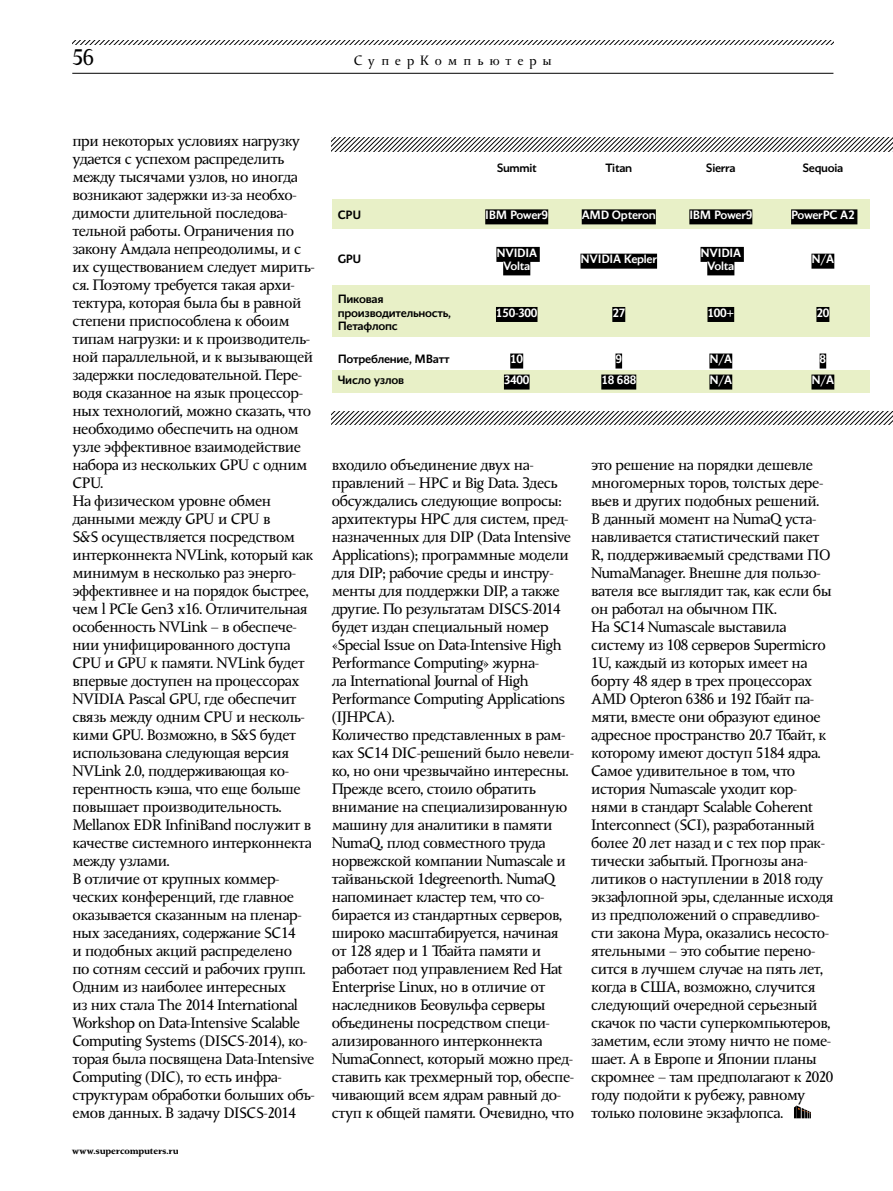
<style>
.page{position:relative;width:893px;height:1191px;background:#fff}
.page>*{position:absolute;margin:0;border:0;box-sizing:border-box;transform-origin:0 0}
.t1{font:22.5px "Conqueror Text";color:#000}
.t2{font:15px/18px "Conqueror Text";letter-spacing:-.025em;color:#000}
.t3{font:13.5px "Conqueror OT";letter-spacing:.435em;color:#000}
.t4{font:500 12px/13.5px "Conqueror Sans";letter-spacing:-.02em;color:#fff;text-align:center}
.t5{font:500 12px/13.5px "Conqueror Sans";letter-spacing:-.02em;color:#000}
.t6{font:700 9px "Conqueror Text";letter-spacing:-.005em;color:#000}
</style>
<div class="page">
<hr style="left:72px;top:73px;width:761px;height:1px;background:#000">
<svg style="left:72px;top:40px;width:761px;height:5px"></svg>
<svg style="left:794px;top:1105px;width:17px;height:13px"></svg>
<div style="left:332px;top:199px;width:538px;height:30px;background:#e8f0c7"></div>
<div style="left:332px;top:285px;width:538px;height:51px;background:#e8f0c7"></div>
<div style="left:332px;top:370px;width:538px;height:22px;background:#e8f0c7"></div>
<div style="left:485px;top:209px;width:63px;height:15px;background:#000"></div>
<div style="left:582px;top:209px;width:74px;height:15px;background:#000"></div>
<div style="left:689px;top:209px;width:63px;height:15px;background:#000"></div>
<div style="left:791px;top:209px;width:66px;height:15px;background:#000"></div>
<div style="left:496px;top:247px;width:44px;height:15px;background:#000"></div>
<div style="left:503px;top:260px;width:27px;height:15px;background:#000"></div>
<div style="left:580px;top:254px;width:77px;height:15px;background:#000"></div>
<div style="left:700px;top:247px;width:44px;height:15px;background:#000"></div>
<div style="left:707px;top:260px;width:27px;height:15px;background:#000"></div>
<div style="left:811px;top:254px;width:23px;height:15px;background:#000"></div>
<div style="left:496px;top:307px;width:41px;height:15px;background:#000"></div>
<div style="left:612px;top:307px;width:13px;height:15px;background:#000"></div>
<div style="left:707px;top:307px;width:27px;height:15px;background:#000"></div>
<div style="left:816px;top:307px;width:13px;height:15px;background:#000"></div>
<div style="left:510px;top:353px;width:13px;height:15px;background:#000"></div>
<div style="left:615px;top:353px;width:7px;height:15px;background:#000"></div>
<div style="left:709px;top:353px;width:23px;height:15px;background:#000"></div>
<div style="left:820px;top:353px;width:6px;height:15px;background:#000"></div>
<div style="left:504px;top:374px;width:26px;height:15px;background:#000"></div>
<div style="left:601px;top:374px;width:35px;height:15px;background:#000"></div>
<div style="left:709px;top:374px;width:23px;height:15px;background:#000"></div>
<div style="left:811px;top:374px;width:23px;height:15px;background:#000"></div>
<svg style="left:332px;top:411px;width:561px;height:13px"></svg>
<svg style="left:332px;top:138px;width:561px;height:13px"></svg>
<h1 class="t1" style="left:72px;top:44px;width:23px">56</h1>
<p class="t3" style="left:354px;top:52px;width:199px">СуперКомпьютеры</p>
<p class="t2" style="left:72px;top:132px;width:244px">при некоторых условиях нагрузку удается с успехом распределить между тысячами узлов, но иногда возникают задержки из-за необхо&shy;димости длительной последова&shy;тельной работы. Ограничения по закону Амдала непреодолимы, и с их существованием следует мирить&shy;ся. Поэтому требуется такая архи&shy;тектура, которая была бы в равной степени приспособлена к обоим типам нагрузки: и к производитель&shy;ной параллельной, и к вызывающей задержки последовательной. Пере&shy;водя сказанное на язык процессор&shy;ных технологий, можно сказать, что необходимо обеспечить на одном узле эффективное взаимодействие набора из нескольких GPU с одним<br>CPU.<br>На физическом уровне обмен данными между GPU и CPU в<br>S&amp;S осуществляется посредством интерконнекта NVLink, который как минимум в несколько раз энерго&shy;эффективнее и на порядок быстрее, чем l PCIe Gen3 x16. Отличительная особенность NVLink – в обеспече&shy;нии унифицированного доступа<br>CPU и GPU к памяти. NVLink будет впервые доступен на процессорах<br>NVIDIA Pascal GPU, где обеспечит связь между одним CPU и несколь&shy;кими GPU. Возможно, в S&amp;S будет использована следующая версия<br>NVLink 2.0, поддерживающая ко&shy;герентность кэша, что еще больше повышает производительность.<br>Mellanox EDR InfiniBand послужит в качестве системного интерконнекта между узлами.<br>В отличие от крупных коммер&shy;ческих конференций, где главное оказывается сказанным на пленар&shy;ных заседаниях, содержание SC14<br>и подобных акций распределено<br>по сотням сессий и рабочих групп.<br>Одним из наиболее интересных<br>из них стала The 2014 International<br>Workshop on Data-Intensive Scalable<br>Computing Systems (DISCS-2014), ко&shy;торая была посвящена Data-Intensive<br>Computing (DIC), то есть инфра&shy;структурам обработки больших объ&shy;емов данных. В задачу DISCS-2014</p>
<p class="t6" style="left:72px;top:1145px;width:108px">www.supercomputers.ru</p>
<p class="t5" style="left:497px;top:161px;width:42px">Summit</p>
<p class="t5" style="left:605px;top:161px;width:28px">Titan</p>
<p class="t5" style="left:706px;top:161px;width:31px">Sierra</p>
<p class="t5" style="left:802px;top:161px;width:42px">Sequoia</p>
<p class="t5" style="left:338px;top:209px;width:25px">CPU</p>
<p class="t4" style="left:485px;top:209px;width:64px">IBM Power9</p>
<p class="t4" style="left:582px;top:209px;width:76px">AMD Opteron</p>
<p class="t4" style="left:689px;top:209px;width:64px">IBM Power9</p>
<p class="t4" style="left:791px;top:209px;width:65px">PowerPC A2</p>
<p class="t5" style="left:338px;top:253px;width:25px">GPU</p>
<p class="t4" style="left:496px;top:246px;width:42px">NVIDIA<br>Volta</p>
<p class="t4" style="left:580px;top:253px;width:78px">NVIDIA Kepler</p>
<p class="t4" style="left:700px;top:246px;width:42px">NVIDIA<br>Volta</p>
<p class="t4" style="left:811px;top:253px;width:24px">N/A</p>
<p class="t5" style="left:338px;top:293px;width:115px">Пиковая производительность,<br>Петафлопс</p>
<p class="t4" style="left:496px;top:306px;width:43px">150-300</p>
<p class="t4" style="left:612px;top:306px;width:14px">27</p>
<p class="t4" style="left:707px;top:306px;width:28px">100+</p>
<p class="t4" style="left:816px;top:306px;width:14px">20</p>
<p class="t5" style="left:338px;top:353px;width:113px">Потребление, МВатт</p>
<p class="t4" style="left:510px;top:353px;width:14px">10</p>
<p class="t4" style="left:615px;top:353px;width:8px">9</p>
<p class="t4" style="left:709px;top:353px;width:24px">N/A</p>
<p class="t4" style="left:820px;top:353px;width:8px">8</p>
<p class="t5" style="left:338px;top:374px;width:68px">Число узлов</p>
<p class="t4" style="left:504px;top:374px;width:27px">3400</p>
<p class="t4" style="left:601px;top:374px;width:36px">18 688</p>
<p class="t4" style="left:709px;top:374px;width:24px">N/A</p>
<p class="t4" style="left:811px;top:374px;width:24px">N/A</p>
<p class="t2" style="left:332px;top:456px;width:244px">входило объединение двух на&shy;правлений – HPC и Big Data. Здесь обсуждались следующие вопросы: архитектуры HPC для систем, пред&shy;назначенных для DIP (Data Intensive<br>Applications); программные модели для DIP; рабочие среды и инстру&shy;менты для поддержки DIP, а также другие. По результатам DISCS-2014 будет издан специальный номер «Special Issue on Data-Intensive High<br>Performance Computing» журна-<br>ла International Journal of High<br>Performance Computing Applications (IJHPCA).<br>Количество представленных в рам&shy;ках SC14 DIC-решений было невели&shy;ко, но они чрезвычайно интересны.<br>Прежде всего, стоило обратить внимание на специализированную машину для аналитики в памяти<br>NumaQ, плод совместного труда норвежской компании Numascale и тайваньской 1degreenorth. NumaQ напоминает кластер тем, что со&shy;бирается из стандартных серверов, широко масштабируется, начиная от 128 ядер и 1 Тбайта памяти и работает под управлением Red Hat<br>Enterprise Linux, но в отличие от наследников Беовульфа серверы объединены посредством специ&shy;ализированного интерконнекта<br>NumaConnect, который можно пред&shy;ставить как трехмерный тор, обеспе&shy;чивающий всем ядрам равный до&shy;ступ к общей памяти. Очевидно, что</p>
<p class="t2" style="left:591px;top:456px;width:244px">это решение на порядки дешевле многомерных торов, толстых дере&shy;вьев и других подобных решений.<br>В данный момент на NumaQ уста&shy;навливается статистический пакет<br>R, поддерживаемый средствами ПО<br>NumaManager. Внешне для пользо&shy;вателя все выглядит так, как если бы он работал на обычном ПК.<br>На SC14 Numascale выставила систему из 108 серверов Supermicro<br>1U, каждый из которых имеет на борту 48 ядер в трех процессорах<br>AMD Opteron 6386 и 192 Гбайт па&shy;мяти, вместе они образуют единое адресное пространство 20.7 Тбайт, к которому имеют доступ 5184 ядра.<br>Самое удивительное в том, что история Numascale уходит кор&shy;нями в стандарт Scalable Coherent<br>Interconnect (SCI), разработанный более 20 лет назад и с тех пор прак&shy;тически забытый. Прогнозы ана&shy;литиков о наступлении в 2018 году экзафлопной эры, сделанные исходя из предположений о справедливо&shy;сти закона Мура, оказались несосто&shy;ятельными – это событие перено&shy;сится в лучшем случае на пять лет, когда в США, возможно, случится следующий очередной серьезный скачок по части суперкомпьютеров, заметим, если этому ничто не поме&shy;шает. А в Европе и Японии планы скромнее – там предполагают к 2020 году подойти к рубежу, равному только половине экзафлопса.</p>
</div>
